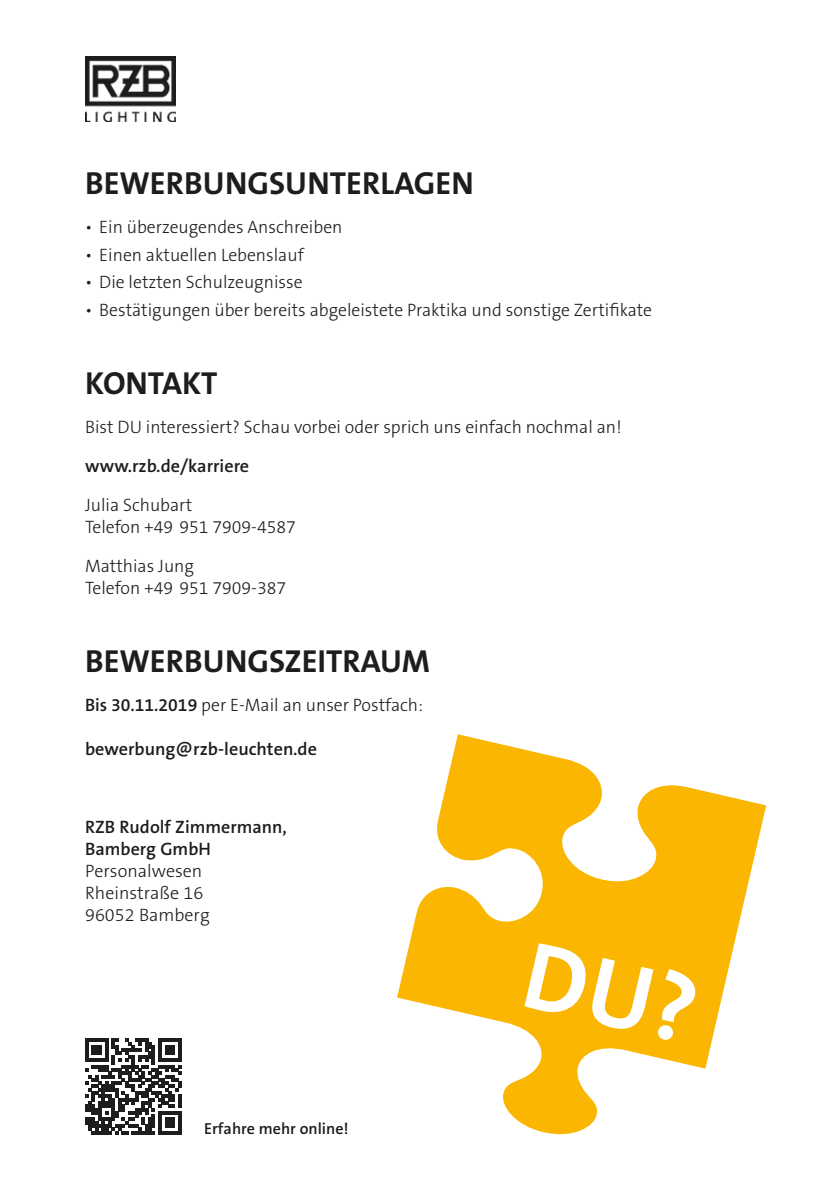
<style>
.page{position:relative;width:840px;height:1191px;background:#fff}
.page>*{position:absolute;margin:0;border:0;box-sizing:border-box;transform-origin:0 0}
.t1{font:700 32px "The Sans B W7";color:#1d1d1b}
.t2{font:300 18px/22px "The Sans B W3";color:#1d1d1b}
.t3{font:600 18px/22px "The Sans B W6";color:#1d1d1b}
.t4{font:600 16px "The Sans B W6";color:#1d1d1b}
.s1{font-family:"The Sans B W6";font-weight:600}
</style>
<div class="page">
<svg style="left:397px;top:734px;width:368px;height:401px"></svg>
<svg style="left:85px;top:1038px;width:96px;height:96px"></svg>
<img style="left:85px;top:57px;width:91px;height:65px">
<div style="left:524px;top:942px;width:175px;height:102px;background:#fab600"></div>
<h1 class="t1" style="left:85px;top:162px;width:390px">BEWERBUNGSUNTERLAGEN</h1>
<p class="t2" style="left:85px;top:216px;width:259px">• Ein überzeugendes Anschreiben</p>
<p class="t2" style="left:85px;top:243px;width:220px">• Einen aktuellen Lebenslauf</p>
<p class="t2" style="left:85px;top:271px;width:219px">• Die letzten Schulzeugnisse</p>
<p class="t2" style="left:85px;top:299px;width:568px">• Bestätigungen über bereits abgeleistete Praktika und sonstige Zertifikate</p>
<h1 class="t1" style="left:85px;top:362px;width:134px">KONTAKT</h1>
<p class="t2" style="left:85px;top:416px;width:538px">Bist DU interessiert? Schau vorbei oder sprich uns einfach nochmal an!</p>
<p class="t3" style="left:85px;top:455px;width:165px">www.rzb.de/karriere</p>
<p class="t2" style="left:85px;top:494px;width:212px">Julia Schubart<br>Telefon +49 951 7909-4587</p>
<p class="t2" style="left:85px;top:555px;width:202px">Matthias Jung<br>Telefon +49 951 7909-387</p>
<h1 class="t1" style="left:85px;top:640px;width:346px">BEWERBUNGSZEITRAUM</h1>
<p class="t2" style="left:85px;top:694px;width:339px"><span class="s1">Bis 30.11.2019</span> per E-Mail an unser Postfach:</p>
<p class="t3" style="left:85px;top:738px;width:233px">bewerbung@rzb-leuchten.de</p>
<p class="t3" style="left:85px;top:816px;width:203px">RZB Rudolf Zimmermann,<br>Bamberg GmbH</p>
<p class="t2" style="left:85px;top:860px;width:126px">Personalwesen<br>Rheinstraße 16<br>96052 Bamberg</p>
<p class="t4" style="left:204px;top:1118px;width:146px">Erfahre mehr online!</p>
</div>
